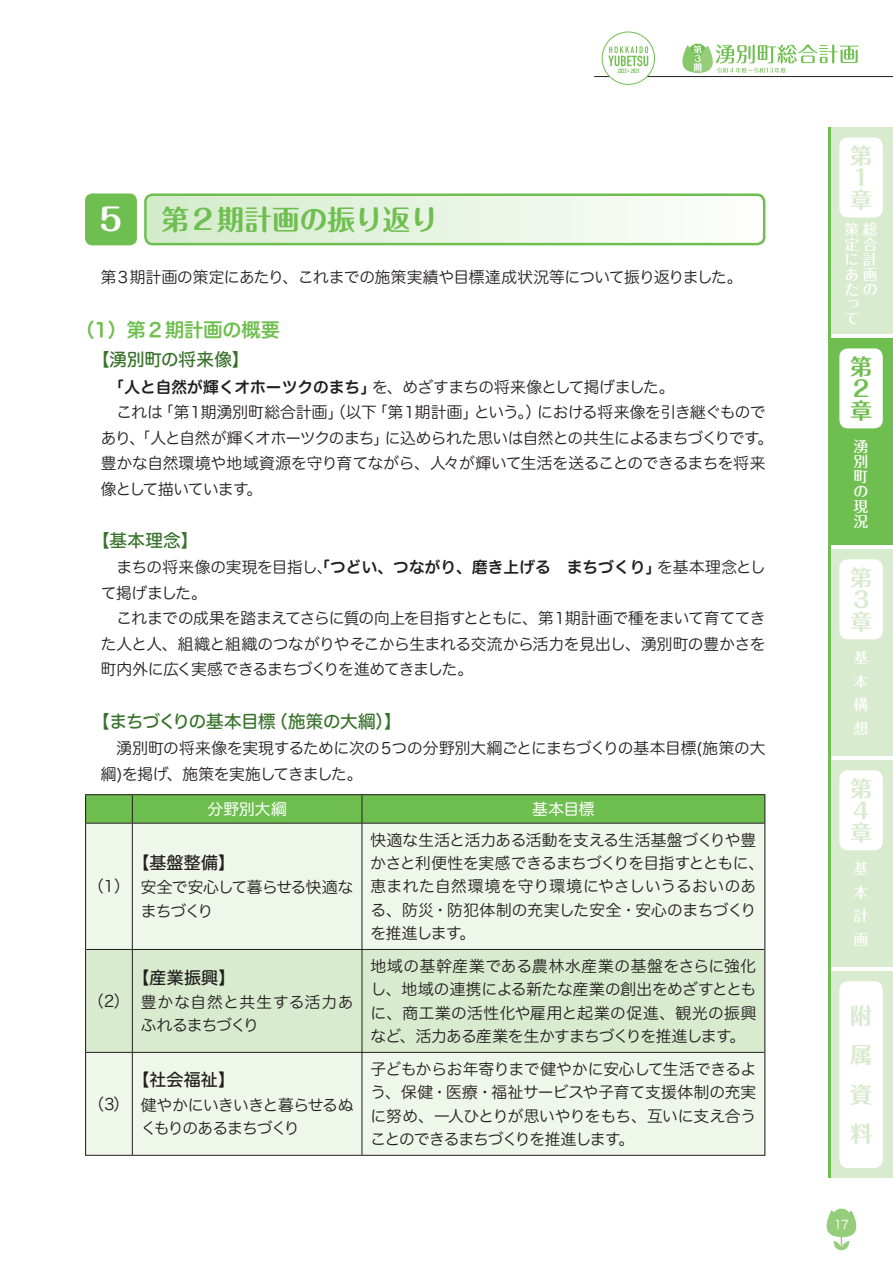
<style>
.page{position:relative;width:893px;height:1263px;background:#fff}
.page>*{position:absolute;margin:0;border:0;box-sizing:border-box;transform-origin:0 0}
.t1{font:700 27.6px "Maru Fo Pro";color:#6fbf50}
.t2{font:700 22.05px/22px "Maru Fo Pro";color:#d9ebce}
.t3{font:700 22.05px/22px "Maru Fo Pro";color:#6fbf50}
.t4{font:19.2px "Hira Maru Std W6";color:#6fbf50}
.t5{font:17.55px "Hira Maru Std W5";letter-spacing:-.03em;color:#38722b}
.t6{font:17.55px "Hira Maru Std W5";letter-spacing:-.005em;color:#38722b}
.t7{font:16.95px "Hira Maru Std W5";letter-spacing:.01em;color:#231f20}
.t8{font:15.75px/25.5px "Hira Maru Std W3";letter-spacing:-.025em;color:#231f20}
.t9{font:15.75px/23.4px "Hira Maru Std W3";letter-spacing:-.005em;color:#231f20}
.t10{font:15.75px/23.4px "Hira Maru Std W3";letter-spacing:-.045em;color:#231f20}
.t11{font:15.75px/23.4px "Hira Maru Std W3";letter-spacing:.015em;color:#231f20}
.t12{font:15.75px/23.4px "Hira Maru Std W3";letter-spacing:-.05em;color:#231f20}
.t13{font:15.75px "Hira Maru Std W4";color:#fff}
.t14{font:500 14.85px/14.9px "Maru Fo Pro";color:#fff;text-align:justify}
.t15{font:12px "Hira Maru Std W3";color:#fff}
.s1{font-size:30.9px;color:#fff}
.s2{font-family:"Hira Maru Std W6"}
</style>
<div class="page">
<div style="left:829px;top:128px;width:64px;height:206px;background:#d9ebce"></div>
<div style="left:839px;top:138px;width:44px;height:79px;background:#fff;border-radius:9px"></div>
<div style="left:829px;top:338px;width:64px;height:207px;background:#6fbf50"></div>
<div style="left:839px;top:348px;width:44px;height:80px;background:#fff;border-radius:9px"></div>
<div style="left:829px;top:549px;width:64px;height:207px;background:#d9ebce"></div>
<div style="left:839px;top:559px;width:44px;height:80px;background:#fff;border-radius:9px"></div>
<div style="left:829px;top:760px;width:64px;height:207px;background:#d9ebce"></div>
<div style="left:839px;top:770px;width:44px;height:80px;background:#fff;border-radius:9px"></div>
<div style="left:829px;top:971px;width:64px;height:207px;background:#d9ebce"></div>
<div style="left:839px;top:981px;width:44px;height:187px;background:#fff;border-radius:9px"></div>
<hr style="left:828px;top:128px;width:3px;height:1050px;background:#6fbf50">
<svg style="left:671px;top:43px;width:188px;height:35px"></svg>
<hr style="left:594px;top:76px;width:299px;height:1px;background:#231f20">
<div style="left:602px;top:32px;width:52px;height:52px;background:#fff;border-radius:50%"></div>
<div style="left:602px;top:32px;width:53px;height:53px;border:1px solid #6fbf50;border-radius:50%"></div>
<svg style="left:608px;top:46px;width:40px;height:27px"></svg>
<svg style="left:826px;top:1208px;width:31px;height:42px"></svg>
<div style="left:85px;top:193px;width:52px;height:52px;background:#6fbf50;border-radius:7px"></div>
<div style="left:145px;top:195px;width:619px;height:49px;background:linear-gradient(to right,#d3ebca,#fefefe);border-radius:7px"></div>
<div style="left:144px;top:193px;width:621px;height:52px;border:3px solid #6fbf50;border-radius:7px"></div>
<div style="left:86px;top:824px;width:678px;height:331px;background:#eff6ea"></div>
<div style="left:86px;top:950px;width:678px;height:102px;background:#d9ebce"></div>
<hr style="left:85px;top:794px;width:47px;height:1px;background:#231f20">
<hr style="left:132px;top:794px;width:230px;height:1px;background:#231f20">
<hr style="left:362px;top:794px;width:403px;height:1px;background:#231f20">
<hr style="left:85px;top:823px;width:1px;height:126px;background:#231f20">
<hr style="left:764px;top:823px;width:1px;height:126px;background:#231f20">
<hr style="left:85px;top:949px;width:1px;height:103px;background:#231f20">
<hr style="left:764px;top:949px;width:1px;height:103px;background:#231f20">
<hr style="left:85px;top:1052px;width:1px;height:103px;background:#231f20">
<hr style="left:764px;top:1052px;width:1px;height:103px;background:#231f20">
<svg style="left:85px;top:795px;width:680px;height:28px;background:#6cba4e"></svg>
<hr style="left:86px;top:823px;width:46px;height:1px;background:#231f20">
<hr style="left:132px;top:823px;width:230px;height:1px;background:#231f20">
<hr style="left:132px;top:823px;width:1px;height:126px;background:#231f20">
<hr style="left:362px;top:823px;width:402px;height:1px;background:#231f20">
<hr style="left:362px;top:823px;width:1px;height:126px;background:#231f20">
<hr style="left:86px;top:949px;width:46px;height:1px;background:#231f20">
<hr style="left:132px;top:949px;width:230px;height:1px;background:#231f20">
<hr style="left:132px;top:950px;width:1px;height:102px;background:#231f20">
<hr style="left:362px;top:949px;width:402px;height:1px;background:#231f20">
<hr style="left:362px;top:950px;width:1px;height:102px;background:#231f20">
<hr style="left:86px;top:1052px;width:46px;height:1px;background:#231f20">
<hr style="left:132px;top:1052px;width:230px;height:1px;background:#231f20">
<hr style="left:132px;top:1053px;width:1px;height:102px;background:#231f20">
<hr style="left:362px;top:1052px;width:402px;height:1px;background:#231f20">
<hr style="left:362px;top:1053px;width:1px;height:102px;background:#231f20">
<hr style="left:85px;top:1155px;width:47px;height:1px;background:#231f20">
<hr style="left:132px;top:1155px;width:230px;height:1px;background:#231f20">
<hr style="left:362px;top:1155px;width:403px;height:1px;background:#231f20">
<h1 class="t1" style="left:96px;top:197px;width:344px"><span class="s1">５</span> 第２期計画の振り返り</h1>
<p class="t8" style="left:85px;top:264px;width:659px">　第３期計画の策定にあたり、これまでの施策実績や目標達成状況等について振り返りました。</p>
<p class="t4" style="left:75px;top:315px;width:206px">（1）第２期計画の概要</p>
<p class="t6" style="left:92px;top:347px;width:159px">【湧別町の将来像】</p>
<p class="t8" style="left:101px;top:374px;width:674px;text-indent:8px"><span class="s2">「人と自然が輝くオホーツクのまち」</span>を、めざすまちの将来像として掲げました。<br>　これは「第１期湧別町総合計画」（以下「第１期計画」という。）における将来像を引き継ぐものであり、「人と自然が輝くオホーツクのまち」に込められた思いは自然との共生によるまちづくりです。豊かな自然環境や地域資源を守り育てながら、人々が輝いて生活を送ることのできるまちを将来像として描いています。</p>
<p class="t6" style="left:92px;top:527px;width:108px">【基本理念】</p>
<p class="t8" style="left:101px;top:554px;width:666px">　まちの将来像の実現を目指し、<span class="s2">「つどい、つながり、磨き上げる　まちづくり」</span>を基本理念として掲げました。<br>　これまでの成果を踏まえてさらに質の向上を目指すとともに、第１期計画で種をまいて育ててきた人と人、組織と組織のつながりやそこから生まれる交流から活力を見出し、湧別町の豊かさを町内外に広く実感できるまちづくりを進めてきました。</p>
<p class="t5" style="left:92px;top:708px;width:311px">【まちづくりの基本目標（施策の大綱）】</p>
<p class="t8" style="left:101px;top:735px;width:666px">　湧別町の将来像を実現するために次の５つの分野別大綱ごとにまちづくりの基本目標(施策の大綱)を掲げ、施策を実施してきました。</p>
<p class="t13" style="left:208px;top:797px;width:81px">分野別大綱</p>
<p class="t13" style="left:532px;top:797px;width:64px">基本目標</p>
<p class="t8" style="left:88px;top:873px;width:43px">（1）</p>
<p class="t8" style="left:88px;top:988px;width:43px">（2）</p>
<p class="t8" style="left:89px;top:1091px;width:42px">（3）</p>
<p class="t7" style="left:132px;top:850px;width:104px">【基盤整備】</p>
<p class="t12" style="left:141px;top:876px;width:214px">安全で安心して暮らせる快適なまちづくり</p>
<p class="t7" style="left:132px;top:964px;width:105px">【産業振興】</p>
<p class="t11" style="left:141px;top:990px;width:214px">豊かな自然と共生する活力あふれるまちづくり</p>
<p class="t7" style="left:132px;top:1067px;width:104px">【社会福祉】</p>
<p class="t10" style="left:141px;top:1093px;width:214px">健やかにいきいきと暮らせるぬくもりのあるまちづくり</p>
<p class="t9" style="left:370px;top:828px;width:395px">快適な生活と活力ある活動を支える生活基盤づくりや豊かさと利便性を実感できるまちづくりを目指すとともに、恵まれた自然環境を守り環境にやさしいうるおいのある、防災・防犯体制の充実した安全・安心のまちづくりを推進します。</p>
<p class="t8" style="left:370px;top:954px;width:387px;line-height:23.4px;text-align:justify">地域の基幹産業である農林水産業の基盤をさらに強化し、地域の連携による新たな産業の創出をめざすとともに、商工業の活性化や雇用と起業の促進、観光の振興など、活力ある産業を生かすまちづくりを推進します。</p>
<p class="t8" style="left:370px;top:1057px;width:387px;line-height:23.4px;text-align:justify">子どもからお年寄りまで健やかに安心して生活できるよう、保健・医療・福祉サービスや子育て支援体制の充実に努め、一人ひとりが思いやりをもち、互いに支え合うことのできるまちづくりを推進します。</p>
<h2 class="t2" style="left:850px;top:142px;width:23px">第<br>１章</h2>
<p class="t14" style="left:845px;top:220px;width:34px;text-align:left">策総定合に計あ画たのっ<br>て</p>
<h2 class="t3" style="left:850px;top:353px;width:23px">第<br>２章</h2>
<p class="t14" style="left:854px;top:438px;width:16px">湧別町の現況</p>
<h2 class="t2" style="left:850px;top:564px;width:23px">第<br>３章</h2>
<p class="t14" style="left:854px;top:644px;width:16px;line-height:23.5px">基本構想</p>
<h2 class="t2" style="left:850px;top:775px;width:23px">第<br>４章</h2>
<p class="t14" style="left:854px;top:855px;width:16px;line-height:23.5px">基本計画</p>
<h2 class="t2" style="left:850px;top:993px;width:23px;line-height:39.3px;text-align:justify">附属資料</h2>
<p class="t15" style="left:834px;top:1216px;width:16px">17</p>
</div>
